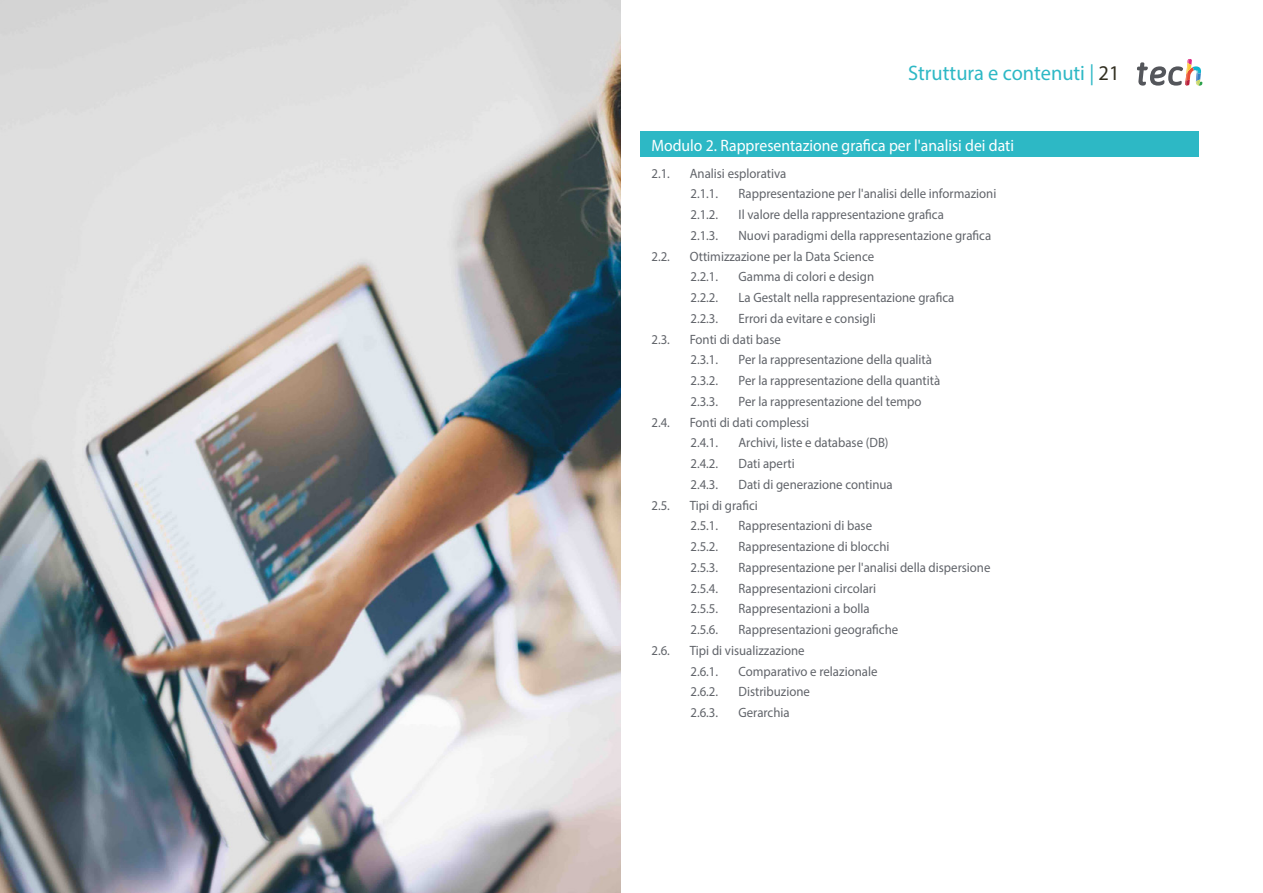
<style>
.page{position:relative;width:1263px;height:893px;background:#fff}
.page>*{position:absolute;margin:0;border:0;box-sizing:border-box;transform-origin:0 0}
.t1{font:21px "Myriad Pro";color:#2db8c5}
.t2{font:16.5px "Myriad Pro";color:#fff;scale:.95 1}
.t3{font:13.5px/20.7px "Myriad Pro";color:#61646a;scale:.95 1}
.s1{color:#312e20}
</style>
<div class="page">
<svg style="left:1137px;top:59px;width:65px;height:27px"></svg>
<div style="left:640px;top:132px;width:559px;height:25px;background:#2db8c5"></div>
<img style="left:0;top:0;width:621px;height:893px">
<h1 class="t1" style="left:908px;top:60px;width:213px">Struttura e contenuti | <span class="s1">21</span></h1>
<p class="t2" style="left:651px;top:135px;width:383px">Modulo 2. Rappresentazione grafica per l'analisi dei dati</p>
<p class="t3" style="left:651px;top:163px;width:21px">2.1.</p>
<p class="t3" style="left:690px;top:163px;width:103px">Analisi esplorativa<br>2.1.1.</p>
<p class="t3" style="left:738px;top:183px;width:273px">Rappresentazione per l'analisi delle informazioni</p>
<p class="t3" style="left:690px;top:204px;width:31px">2.1.2.</p>
<p class="t3" style="left:738px;top:204px;width:218px">Il valore della rappresentazione grafica</p>
<p class="t3" style="left:690px;top:225px;width:31px">2.1.3.</p>
<p class="t3" style="left:738px;top:225px;width:268px">Nuovi paradigmi della rappresentazione grafica</p>
<p class="t3" style="left:651px;top:246px;width:21px">2.2.</p>
<p class="t3" style="left:690px;top:246px;width:196px">Ottimizzazione per la Data Science<br>2.2.1.</p>
<p class="t3" style="left:738px;top:266px;width:144px">Gamma di colori e design</p>
<p class="t3" style="left:690px;top:287px;width:31px">2.2.2.</p>
<p class="t3" style="left:738px;top:287px;width:229px">La Gestalt nella rappresentazione grafica</p>
<p class="t3" style="left:690px;top:308px;width:31px">2.2.3.</p>
<p class="t3" style="left:738px;top:308px;width:146px">Errori da evitare e consigli</p>
<p class="t3" style="left:651px;top:329px;width:21px">2.3.</p>
<p class="t3" style="left:690px;top:329px;width:97px">Fonti di dati base<br>2.3.1.</p>
<p class="t3" style="left:738px;top:349px;width:205px">Per la rappresentazione della qualità</p>
<p class="t3" style="left:690px;top:370px;width:31px">2.3.2.</p>
<p class="t3" style="left:738px;top:370px;width:214px">Per la rappresentazione della quantità</p>
<p class="t3" style="left:690px;top:391px;width:31px">2.3.3.</p>
<p class="t3" style="left:738px;top:391px;width:194px">Per la rappresentazione del tempo</p>
<p class="t3" style="left:651px;top:412px;width:21px">2.4.</p>
<p class="t3" style="left:690px;top:412px;width:127px">Fonti di dati complessi<br>2.4.1.</p>
<p class="t3" style="left:738px;top:432px;width:160px">Archivi, liste e database (DB)</p>
<p class="t3" style="left:690px;top:453px;width:31px">2.4.2.</p>
<p class="t3" style="left:738px;top:453px;width:61px">Dati aperti</p>
<p class="t3" style="left:690px;top:474px;width:31px">2.4.3.</p>
<p class="t3" style="left:738px;top:474px;width:164px">Dati di generazione continua</p>
<p class="t3" style="left:651px;top:495px;width:21px">2.5.</p>
<p class="t3" style="left:690px;top:495px;width:73px">Tipi di grafici<br>2.5.1.</p>
<p class="t3" style="left:738px;top:515px;width:142px">Rappresentazioni di base</p>
<p class="t3" style="left:690px;top:536px;width:31px">2.5.2.</p>
<p class="t3" style="left:738px;top:536px;width:160px">Rappresentazione di blocchi</p>
<p class="t3" style="left:690px;top:557px;width:31px">2.5.3.</p>
<p class="t3" style="left:738px;top:557px;width:267px">Rappresentazione per l'analisi della dispersione</p>
<p class="t3" style="left:690px;top:578px;width:31px">2.5.4.</p>
<p class="t3" style="left:738px;top:578px;width:146px">Rappresentazioni circolari</p>
<p class="t3" style="left:690px;top:598px;width:31px">2.5.5.</p>
<p class="t3" style="left:738px;top:598px;width:140px">Rappresentazioni a bolla</p>
<p class="t3" style="left:690px;top:619px;width:31px">2.5.6.</p>
<p class="t3" style="left:738px;top:619px;width:170px">Rappresentazioni geografiche</p>
<p class="t3" style="left:651px;top:640px;width:21px">2.6.</p>
<p class="t3" style="left:690px;top:640px;width:123px">Tipi di visualizzazione<br>2.6.1.</p>
<p class="t3" style="left:738px;top:661px;width:148px">Comparativo e relazionale</p>
<p class="t3" style="left:690px;top:681px;width:31px">2.6.2.</p>
<p class="t3" style="left:738px;top:681px;width:77px">Distribuzione</p>
<p class="t3" style="left:690px;top:702px;width:31px">2.6.3.</p>
<p class="t3" style="left:738px;top:702px;width:55px">Gerarchia</p>
</div>
